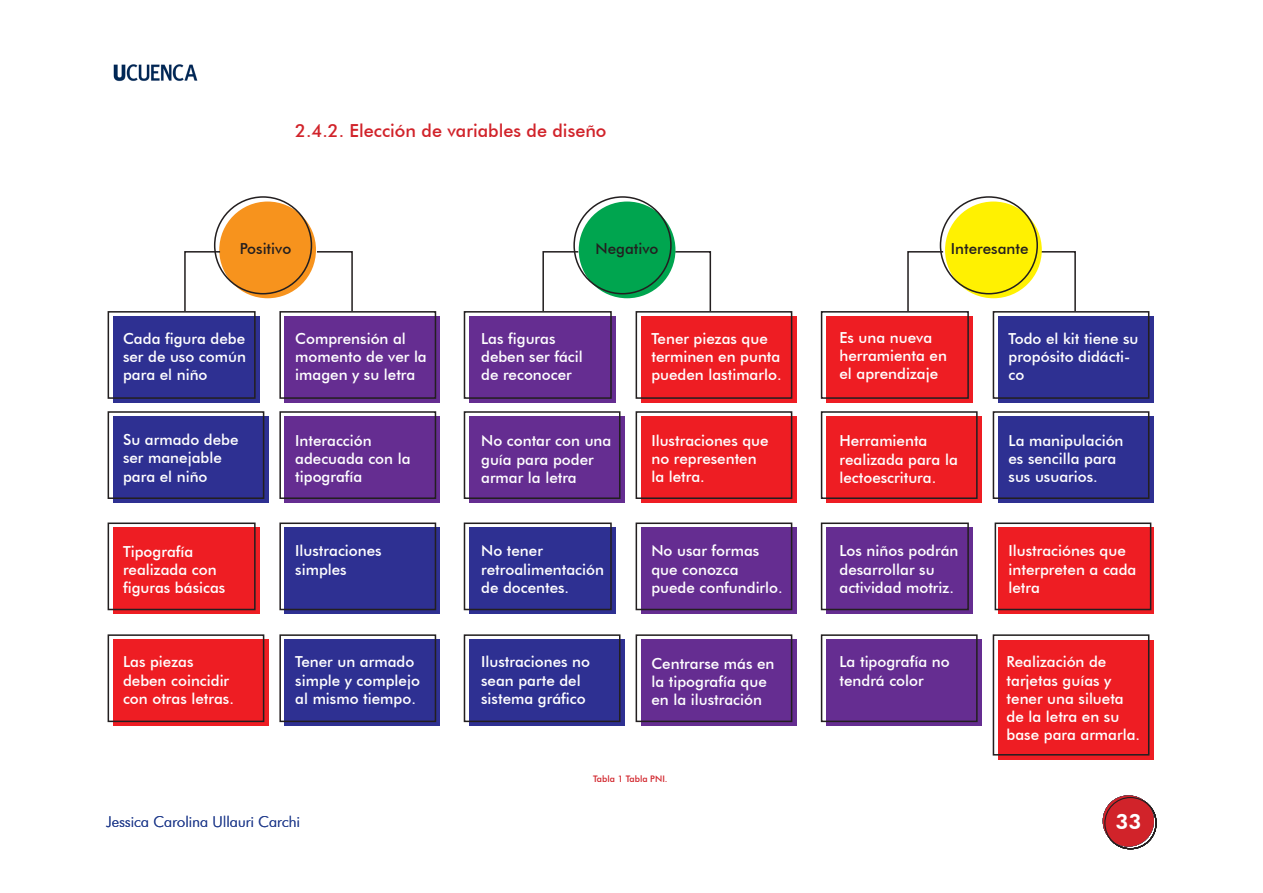
<style>
.page{position:relative;width:1263px;height:893px;background:#fff}
.page>*{position:absolute;margin:0;border:0;box-sizing:border-box;transform-origin:0 0}
.t1{font:800 21px "Futura BT";color:#fff}
.Estilo_de_párrafo_1{font:500 18px "Futura BT";color:#d1232a}
.t2{font:500 15.15px/18.3px "Futura BT";color:#fff}
.t3{font:500 15.15px "Futura BT";color:#231f20}
.t4{font:300 15px "Futura BT";color:#253f8e}
.cita_de_imagenes{font:500 9px "Futura BT";color:#d1232a}
</style>
<div class="page">
<div style="left:219px;top:202px;width:97px;height:96px;background:#f7931d;border-radius:50%"></div>
<div style="left:214px;top:196px;width:98px;height:98px;border:2px solid #231f20;border-radius:50%"></div>
<svg style="left:184px;top:250px;width:38px;height:61px"></svg>
<svg style="left:315px;top:251px;width:38px;height:60px"></svg>
<svg style="left:542px;top:250px;width:38px;height:61px"></svg>
<svg style="left:674px;top:250px;width:38px;height:61px"></svg>
<svg style="left:907px;top:251px;width:38px;height:60px"></svg>
<svg style="left:1038px;top:251px;width:38px;height:60px"></svg>
<div style="left:579px;top:202px;width:96px;height:96px;background:#00a54f;border-radius:50%"></div>
<div style="left:573px;top:196px;width:99px;height:98px;border:2px solid #231f20;border-radius:50%"></div>
<div style="left:469px;top:316px;width:146px;height:87px;background:#652d91"></div>
<div style="left:464px;top:311px;width:148px;height:88px;border:2px solid #231f20"></div>
<div style="left:641px;top:316px;width:155px;height:87px;background:#ee1d23"></div>
<div style="left:636px;top:311px;width:156px;height:88px;border:2px solid #231f20"></div>
<div style="left:469px;top:417px;width:155px;height:86px;background:#652d91"></div>
<div style="left:464px;top:411px;width:156px;height:88px;border:2px solid #231f20"></div>
<div style="left:641px;top:417px;width:155px;height:86px;background:#ee1d23"></div>
<div style="left:636px;top:411px;width:156px;height:88px;border:2px solid #231f20"></div>
<div style="left:469px;top:528px;width:146px;height:86px;background:#2e3092"></div>
<div style="left:464px;top:522px;width:148px;height:88px;border:2px solid #231f20"></div>
<div style="left:641px;top:528px;width:155px;height:86px;background:#652d91"></div>
<div style="left:636px;top:522px;width:156px;height:88px;border:2px solid #231f20"></div>
<div style="left:469px;top:640px;width:155px;height:86px;background:#2e3092"></div>
<div style="left:464px;top:634px;width:156px;height:88px;border:2px solid #231f20"></div>
<div style="left:641px;top:640px;width:155px;height:86px;background:#652d91"></div>
<div style="left:636px;top:634px;width:156px;height:88px;border:2px solid #231f20"></div>
<div style="left:826px;top:316px;width:147px;height:87px;background:#ee1d23"></div>
<div style="left:821px;top:311px;width:148px;height:88px;border:2px solid #231f20"></div>
<div style="left:998px;top:316px;width:155px;height:87px;background:#2e3092"></div>
<div style="left:993px;top:311px;width:156px;height:88px;border:2px solid #231f20"></div>
<div style="left:826px;top:417px;width:155px;height:86px;background:#ee1d23"></div>
<div style="left:821px;top:411px;width:157px;height:88px;border:2px solid #231f20"></div>
<div style="left:998px;top:417px;width:155px;height:86px;background:#2e3092"></div>
<div style="left:993px;top:411px;width:156px;height:88px;border:2px solid #231f20"></div>
<div style="left:826px;top:528px;width:147px;height:86px;background:#652d91"></div>
<div style="left:821px;top:522px;width:148px;height:88px;border:2px solid #231f20"></div>
<div style="left:998px;top:528px;width:155px;height:86px;background:#ee1d23"></div>
<div style="left:994px;top:522px;width:157px;height:88px;border:2px solid #231f20"></div>
<div style="left:826px;top:640px;width:155px;height:86px;background:#652d91"></div>
<div style="left:821px;top:634px;width:157px;height:88px;border:2px solid #231f20"></div>
<div style="left:998px;top:640px;width:155px;height:119px;background:#ee1d23"></div>
<div style="left:993px;top:634px;width:156px;height:121px;border:2px solid #231f20"></div>
<div style="left:113px;top:316px;width:146px;height:87px;background:#2e3092"></div>
<div style="left:108px;top:311px;width:148px;height:88px;border:2px solid #231f20"></div>
<div style="left:285px;top:316px;width:155px;height:87px;background:#652d91"></div>
<div style="left:279px;top:311px;width:157px;height:88px;border:2px solid #231f20"></div>
<div style="left:113px;top:417px;width:155px;height:86px;background:#2e3092"></div>
<div style="left:108px;top:411px;width:156px;height:88px;border:2px solid #231f20"></div>
<div style="left:285px;top:417px;width:155px;height:86px;background:#652d91"></div>
<div style="left:279px;top:411px;width:157px;height:88px;border:2px solid #231f20"></div>
<div style="left:113px;top:528px;width:146px;height:86px;background:#ee1d23"></div>
<div style="left:108px;top:522px;width:148px;height:88px;border:2px solid #231f20"></div>
<div style="left:285px;top:528px;width:155px;height:86px;background:#2e3092"></div>
<div style="left:279px;top:522px;width:157px;height:88px;border:2px solid #231f20"></div>
<div style="left:113px;top:640px;width:155px;height:86px;background:#ee1d23"></div>
<div style="left:108px;top:634px;width:156px;height:88px;border:2px solid #231f20"></div>
<div style="left:285px;top:640px;width:155px;height:86px;background:#2e3092"></div>
<div style="left:279px;top:634px;width:157px;height:88px;border:2px solid #231f20"></div>
<div style="left:945px;top:202px;width:97px;height:96px;background:#fff101;border-radius:50%"></div>
<div style="left:940px;top:196px;width:98px;height:98px;border:2px solid #231f20;border-radius:50%"></div>
<img style="left:113px;top:64px;width:85px;height:18px">
<div style="left:1103px;top:795px;width:51px;height:52px;background:#d1232a;border-radius:50%"></div>
<div style="left:1104px;top:797px;width:53px;height:52px;border:1px solid #231f20;border-radius:50%"></div>
<p class="Estilo_de_párrafo_1" style="left:295px;top:120px;width:313px">2.4.2. Elección de variables de diseño</p>
<p class="t3" style="left:240px;top:239px;width:53px">Positivo</p>
<p class="t3" style="left:595px;top:239px;width:65px">Negativo</p>
<p class="t2" style="left:123px;top:329px;width:124px;text-align:justify">Cada figura debe ser de uso común para el niño</p>
<p class="t2" style="left:295px;top:329px;width:133px">Comprensión al momento de ver la imagen y su letra</p>
<p class="t2" style="left:123px;top:430px;width:117px">Su armado debe ser manejable para el niño</p>
<p class="t2" style="left:295px;top:431px;width:117px">Interacción adecuada con la tipografía</p>
<p class="t2" style="left:123px;top:542px;width:104px">Tipografía realizada con figuras básicas</p>
<p class="t2" style="left:295px;top:542px;width:88px">Ilustraciones simples</p>
<p class="t2" style="left:123px;top:653px;width:112px">Las piezas deben coincidir con otras letras.</p>
<p class="t2" style="left:295px;top:653px;width:126px">Tener un armado simple y complejo al mismo tiempo.</p>
<p class="t2" style="left:481px;top:329px;width:103px">Las figuras deben ser fácil de reconocer</p>
<p class="t2" style="left:651px;top:329px;width:132px">Tener piezas que terminen en punta pueden lastimarlo.</p>
<p class="t2" style="left:481px;top:432px;width:132px">No contar con una guía para poder armar la letra</p>
<p class="t2" style="left:651px;top:431px;width:119px">Ilustraciones que no representen la letra.</p>
<p class="t2" style="left:481px;top:542px;width:124px">No tener retroalimentación de docentes.</p>
<p class="t2" style="left:651px;top:542px;width:133px">No usar formas que conozca puede confundirlo.</p>
<p class="t2" style="left:481px;top:653px;width:110px">Ilustraciones no sean parte del sistema gráfico</p>
<p class="t2" style="left:651px;top:654px;width:125px">Centrarse más en la tipografía que en la ilustración</p>
<p class="cita_de_imagenes" style="left:593px;top:773px;width:76px">Tabla 1 Tabla PNI.</p>
<p class="t3" style="left:951px;top:240px;width:79px">Interesante</p>
<p class="t2" style="left:839px;top:328px;width:109px">Es una nueva herramienta en el aprendizaje</p>
<p class="t2" style="left:1008px;top:329px;width:131px">Todo el kit tiene su propósito didácti&shy;co</p>
<p class="t2" style="left:839px;top:432px;width:120px">Herramienta realizada para la lectoescritura.</p>
<p class="t2" style="left:1008px;top:431px;width:116px">La manipulación es sencilla para sus usuarios.</p>
<p class="t2" style="left:839px;top:542px;width:120px">Los niños podrán desarrollar su actividad motriz.</p>
<p class="t2" style="left:1008px;top:542px;width:129px">Ilustraciónes que interpreten a cada letra</p>
<p class="t2" style="left:839px;top:653px;width:112px">La tipografía no tendrá color</p>
<p class="t2" style="left:1006px;top:653px;width:135px">Realización de tarjetas guías y tener una silueta de la letra en su base para armarla.</p>
<p class="t4" style="left:106px;top:812px;width:195px">Jessica Carolina Ullauri Carchi</p>
<h1 class="t1" style="left:1115px;top:809px;width:27px">33</h1>
</div>
